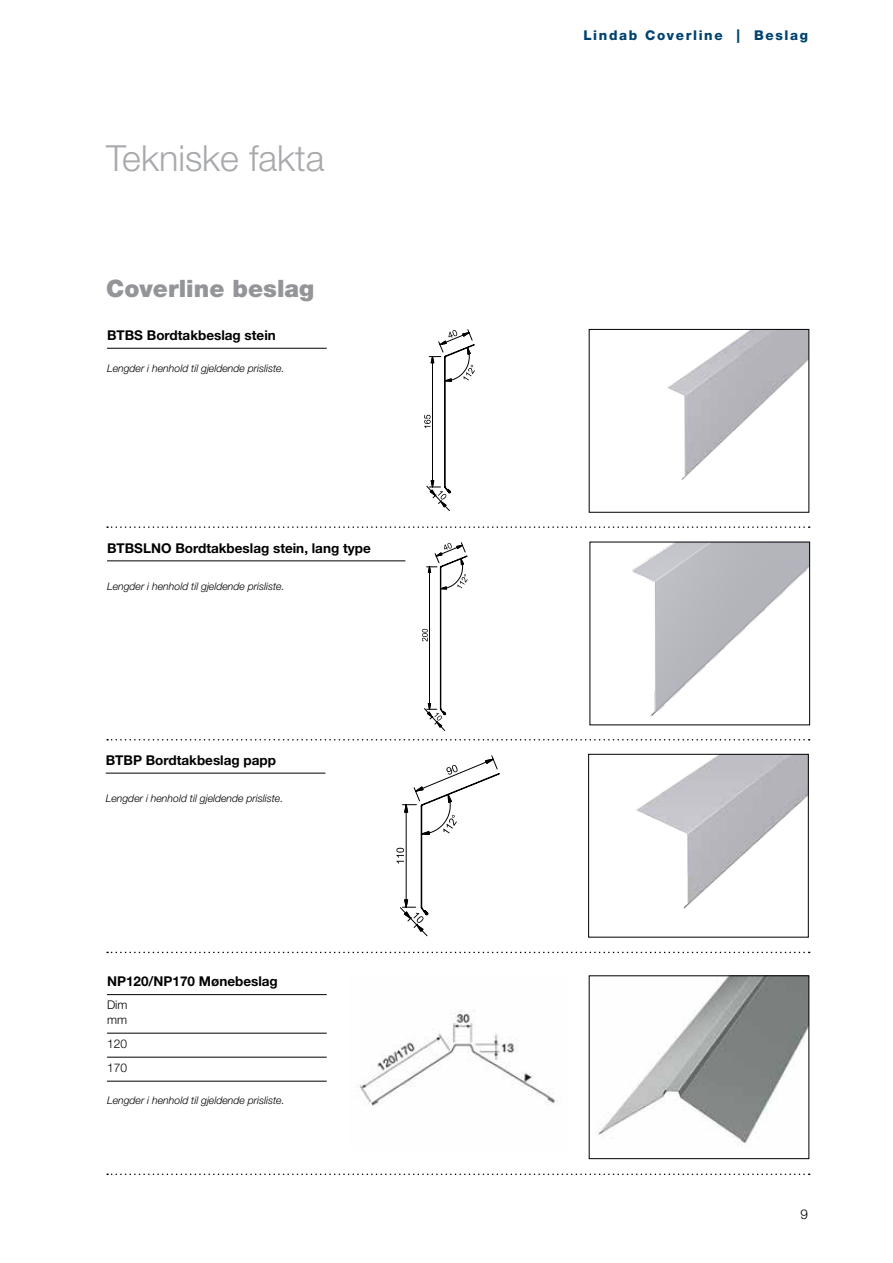
<style>
.page{position:relative;width:893px;height:1263px;background:#fff}
.page>*{position:absolute;margin:0;border:0;box-sizing:border-box;transform-origin:0 0}
.t1{font:300 36px "Helvetica Neue";color:#a7a9ac}
.t2{font:900 24px "Helvetica Neue";color:#939598}
.t3{font:700 13.5px "Helvetica Neue";color:#000}
.t4{font:800 13.5px "Helvetica Neue";letter-spacing:.12em;color:#00426f}
.t5{font:300 13.5px "Helvetica Neue";color:#000}
.t6{font:300 12px/15px "Helvetica Neue";color:#000}
.t7{font:italic 300 10.5px "Helvetica Neue";color:#000}
</style>
<div class="page">
<svg style="left:107px;top:739px;width:703px;height:1px"></svg>
<img style="left:632px;top:544px;width:176px;height:173px">
<hr style="left:107px;top:561px;width:298px;height:1px;background:#000">
<img style="left:597px;top:977px;width:210px;height:170px">
<div style="left:589px;top:975px;width:220px;height:184px;border:1px solid #000"></div>
<svg style="left:107px;top:952px;width:703px;height:1px"></svg>
<img style="left:355px;top:1010px;width:203px;height:96px">
<hr style="left:107px;top:994px;width:220px;height:1px;background:#000">
<hr style="left:107px;top:1033px;width:220px;height:1px;background:#000">
<hr style="left:107px;top:1057px;width:220px;height:1px;background:#000">
<hr style="left:107px;top:1081px;width:220px;height:1px;background:#000">
<svg style="left:107px;top:526px;width:703px;height:2px"></svg>
<img style="left:667px;top:331px;width:140px;height:149px">
<hr style="left:107px;top:348px;width:220px;height:1px;background:#000">
<svg style="left:424px;top:329px;width:51px;height:182px"></svg>
<svg style="left:107px;top:1173px;width:703px;height:2px"></svg>
<img style="left:636px;top:756px;width:170px;height:153px">
<div style="left:588px;top:754px;width:220px;height:183px;border:1px solid #000"></div>
<hr style="left:106px;top:773px;width:219px;height:1px;background:#000">
<svg style="left:396px;top:755px;width:104px;height:182px"></svg>
<svg style="left:422px;top:542px;width:46px;height:189px"></svg>
<h1 class="t1" style="left:106px;top:136px;width:220px">Tekniske fakta</h1>
<h2 class="t2" style="left:106px;top:274px;width:210px">Coverline beslag</h2>
<p class="t3" style="left:107px;top:327px;width:170px">BTBS Bordtakbeslag stein</p>
<p class="t7" style="left:107px;top:362px;width:179px">Lengder i henhold til gjeldende prisliste.</p>
<p class="t3" style="left:107px;top:539px;width:265px">BTBSLNO Bordtakbeslag stein, lang type</p>
<p class="t7" style="left:107px;top:580px;width:179px">Lengder i henhold til gjeldende prisliste.</p>
<p class="t3" style="left:106px;top:752px;width:172px">BTBP Bordtakbeslag papp</p>
<p class="t7" style="left:106px;top:792px;width:179px">Lengder i henhold til gjeldende prisliste.</p>
<p class="t3" style="left:107px;top:973px;width:172px">NP120/NP170 Mønebeslag</p>
<p class="t6" style="left:107px;top:997px;width:22px">Dim mm</p>
<p class="t6" style="left:107px;top:1032px;width:22px;line-height:24px">120<br>170</p>
<p class="t7" style="left:107px;top:1094px;width:179px">Lengder i henhold til gjeldende prisliste.</p>
<p class="t4" style="left:583px;top:27px;width:226px">Lindab Coverline | Beslag</p>
<p class="t5" style="left:800px;top:1206px;width:9px">9</p>
</div>
